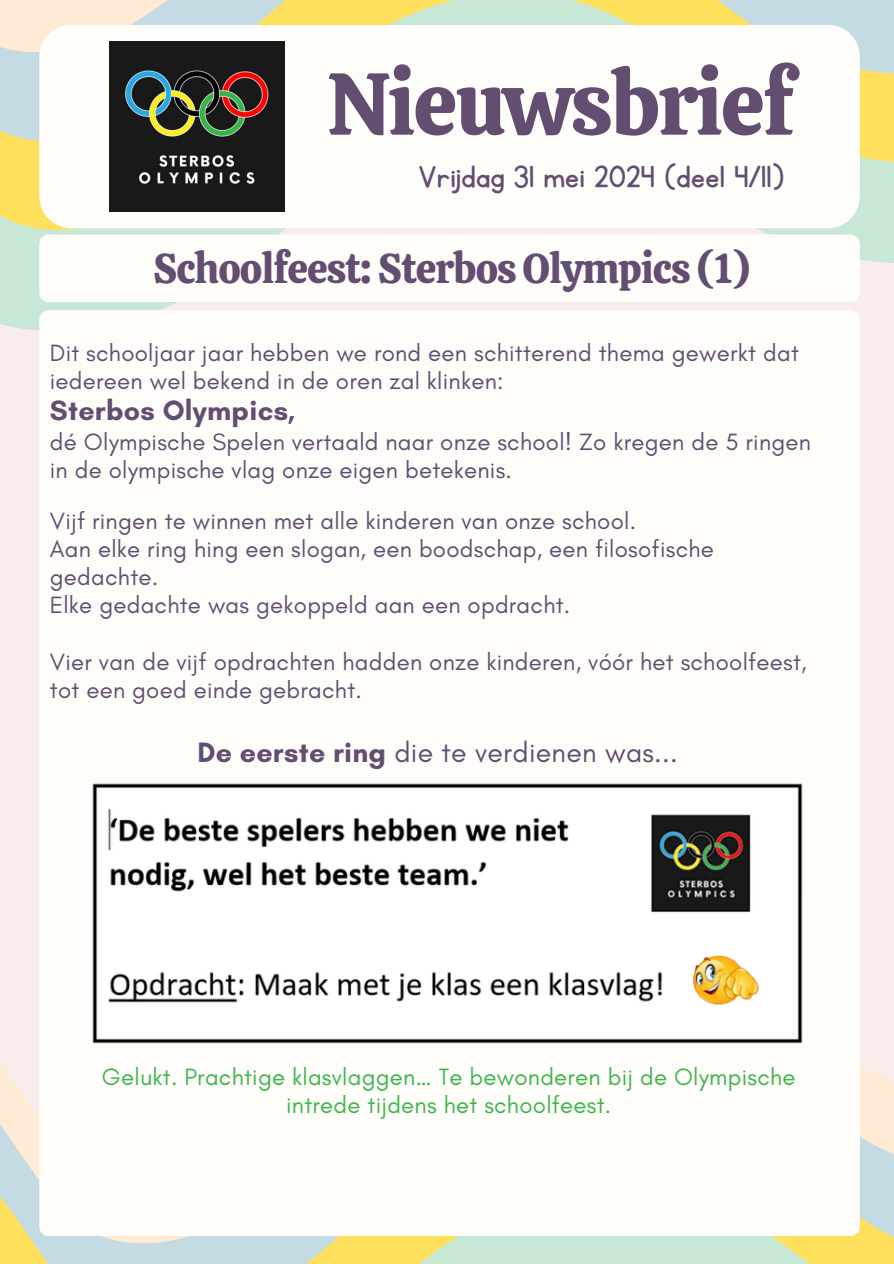
<style>
.page{position:relative;width:894px;height:1264px;background:#fff}
.page>*{position:absolute;margin:0;border:0;box-sizing:border-box;transform-origin:0 0}
.t1{font:87.75px "Calistoga";letter-spacing:-.025em;color:#634d70}
.t2{font:41.25px "Calistoga";letter-spacing:-.025em;color:#634d70}
.t3{font:35.7px "KG Primary Penmanship";letter-spacing:.01em;color:#634d70}
.t4{font:28.5px "Glacial Indifference";letter-spacing:.01em;color:#634d70}
.t5{font:700 28.5px "Glacial Indifference";letter-spacing:.01em;color:#634d70}
.t6{font:24px/28.2px "Glacial Indifference";letter-spacing:.01em;color:#634d70}
.t7{font:24px/28.2px "Glacial Indifference";letter-spacing:.01em;color:#3eb64d;text-align:center}
.s1{font-weight:700}
</style>
<div class="page">
<div style="left:0;top:0;width:893px;height:1263px;background:#f8edeb"></div>
<svg style="left:0;top:0;width:893px;height:332px"></svg>
<div style="left:39px;top:25px;width:820px;height:203px;background:#fffdfa;border-radius:32px"></div>
<svg style="left:0;top:1069px;width:893px;height:89px;fill:#ffead4"></svg>
<svg style="left:0;top:1158px;width:893px;height:105px;background:#d6e1bc"></svg>
<img style="left:110px;top:41px;width:174px;height:170px">
<div style="left:39px;top:234px;width:820px;height:68px;background:#fffdfa;border-radius:9px"></div>
<div style="left:39px;top:310px;width:820px;height:925px;background:#fffdfa;border-radius:9px"></div>
<img style="left:92px;top:783px;width:711px;height:261px">
<p class="t1" style="left:326px;top:47px;width:469px">Nieuwsbrief</p>
<p class="t3" style="left:418px;top:160px;width:367px">Vrijdag 31 mei 2024 (deel 4/11)</p>
<p class="t2" style="left:153px;top:242px;width:599px">Schoolfeest: Sterbos Olympics (1)</p>
<p class="t6" style="left:50px;top:338px;width:750px">Dit schooljaar jaar hebben we rond een schitterend thema gewerkt dat iedereen wel bekend in de oren zal klinken:</p>
<p class="t5" style="left:50px;top:393px;width:247px">Sterbos Olympics,</p>
<p class="t6" style="left:50px;top:427px;width:762px">dé Olympische Spelen vertaald naar onze school! Zo kregen de 5 ringen in de olympische vlag onze eigen betekenis.</p>
<h3 class="t6" style="left:50px;top:506px;width:587px">Vijf ringen te winnen met alle kinderen van onze school.</h3>
<h2 class="t6" style="left:50px;top:534px;width:665px">Aan elke ring hing een slogan, een boodschap, een filosofische gedachte.</h2>
<p class="t6" style="left:50px;top:591px;width:522px">Elke gedachte was gekoppeld aan een opdracht.</p>
<p class="t6" style="left:50px;top:647px;width:758px">Vier van de vijf opdrachten hadden onze kinderen, vóór het schoolfeest, tot een goed einde gebracht.</p>
<p class="t4" style="left:197px;top:735px;width:481px"><span class="s1">De eerste ring</span> die te verdienen was...</p>
<p class="t7" style="left:102px;top:1062px;width:695px">Gelukt. Prachtige klasvlaggen… Te bewonderen bij de Olympische intrede tijdens het schoolfeest.</p>
</div>
